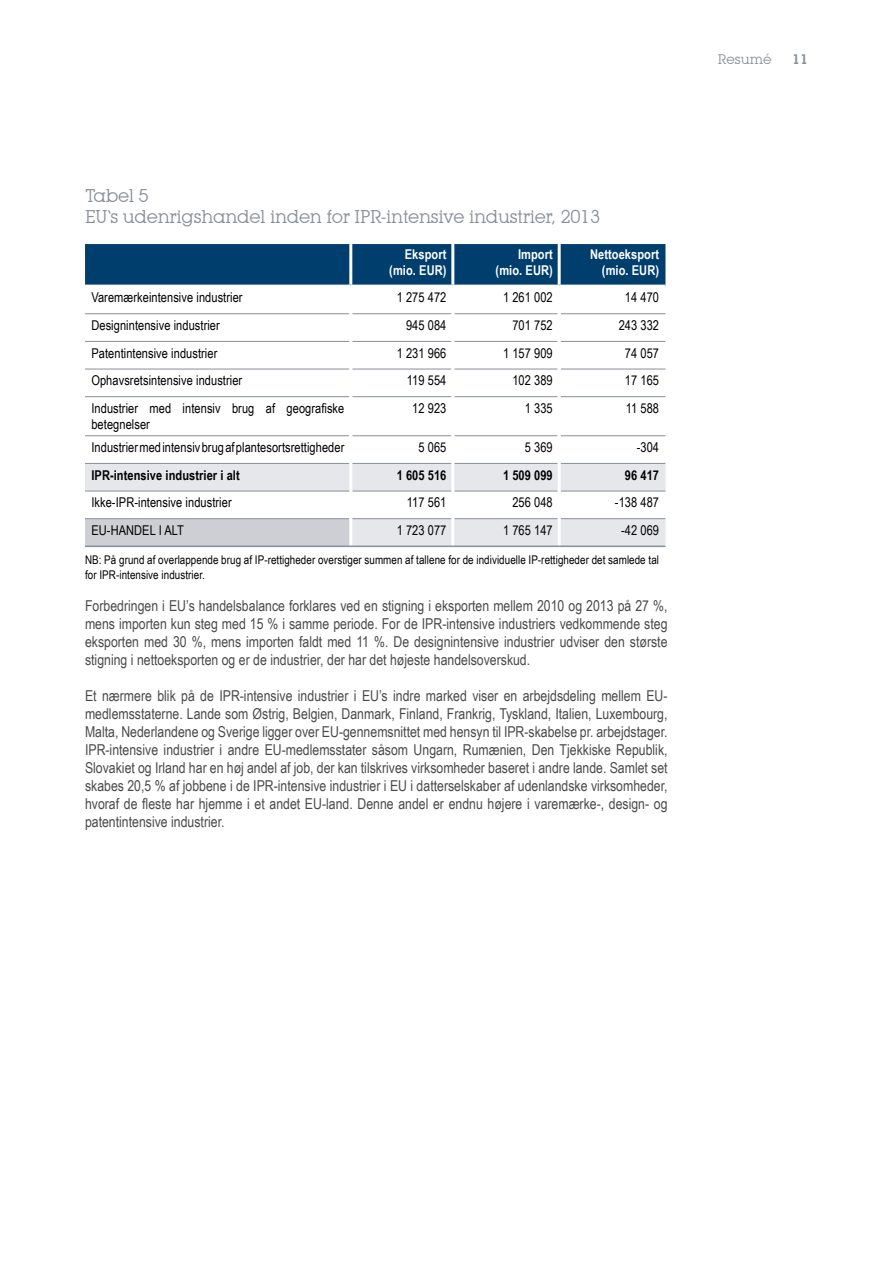
<style>
.page{position:relative;width:893px;height:1263px;background:#fff}
.page>*{position:absolute;margin:0;border:0;box-sizing:border-box;transform-origin:0 0}
.t1{font:18px/21px "Lubalin Graph IT Cby BT";letter-spacing:-.02em;color:#878e98}
.t2{font:15px/18px "Arial Narrow";color:#4a4a49;text-align:justify}
.t3{font:13.5px/16.5px "Arial Narrow";letter-spacing:.005em;color:#000}
.t4{font:700 13.5px/16.5px "Arial Narrow";letter-spacing:.005em;color:#fff;text-align:right}
.t5{font:700 13.5px "Arial Narrow";letter-spacing:.005em;color:#000}
.t6{font:13.5px "Lubalin Graph IT Cby BT";color:#888f9a}
.t7{font:600 13.5px "Lubalin Graph Std";color:#888f9a}
.t8{font:12px/15px "Arial Narrow";letter-spacing:.005em;color:#000}
</style>
<div class="page">
<div style="left:85px;top:244px;width:580px;height:41px;background:#003e6e"></div>
<svg style="left:85px;top:464px;width:580px;height:82px;fill:#e6e7ea"></svg>
<div style="left:85px;top:519px;width:266px;height:27px;background:#cecfd4"></div>
<hr style="left:85px;top:313px;width:264px;height:1px;background:#888f9a">
<hr style="left:352px;top:313px;width:99px;height:1px;background:#888f9a">
<hr style="left:454px;top:313px;width:104px;height:1px;background:#888f9a">
<hr style="left:561px;top:313px;width:104px;height:1px;background:#888f9a">
<hr style="left:85px;top:341px;width:264px;height:1px;background:#888f9a">
<hr style="left:352px;top:341px;width:99px;height:1px;background:#888f9a">
<hr style="left:454px;top:341px;width:104px;height:1px;background:#888f9a">
<hr style="left:561px;top:341px;width:104px;height:1px;background:#888f9a">
<hr style="left:85px;top:369px;width:264px;height:1px;background:#888f9a">
<hr style="left:352px;top:369px;width:99px;height:1px;background:#888f9a">
<hr style="left:454px;top:369px;width:104px;height:1px;background:#888f9a">
<hr style="left:561px;top:369px;width:104px;height:1px;background:#888f9a">
<hr style="left:85px;top:396px;width:264px;height:1px;background:#888f9a">
<hr style="left:85px;top:435px;width:264px;height:1px;background:#888f9a">
<hr style="left:85px;top:463px;width:264px;height:1px;background:#888f9a">
<hr style="left:85px;top:491px;width:264px;height:1px;background:#888f9a">
<hr style="left:85px;top:518px;width:264px;height:1px;background:#888f9a">
<hr style="left:352px;top:396px;width:99px;height:1px;background:#888f9a">
<hr style="left:352px;top:435px;width:99px;height:1px;background:#888f9a">
<hr style="left:352px;top:463px;width:99px;height:1px;background:#888f9a">
<hr style="left:352px;top:491px;width:99px;height:1px;background:#888f9a">
<hr style="left:352px;top:518px;width:99px;height:1px;background:#888f9a">
<hr style="left:454px;top:396px;width:104px;height:1px;background:#888f9a">
<hr style="left:454px;top:435px;width:104px;height:1px;background:#888f9a">
<hr style="left:454px;top:463px;width:104px;height:1px;background:#888f9a">
<hr style="left:454px;top:491px;width:104px;height:1px;background:#888f9a">
<hr style="left:454px;top:518px;width:104px;height:1px;background:#888f9a">
<hr style="left:561px;top:396px;width:104px;height:1px;background:#888f9a">
<hr style="left:561px;top:435px;width:104px;height:1px;background:#888f9a">
<hr style="left:561px;top:463px;width:104px;height:1px;background:#888f9a">
<hr style="left:561px;top:491px;width:104px;height:1px;background:#888f9a">
<hr style="left:561px;top:518px;width:104px;height:1px;background:#888f9a">
<hr style="left:349px;top:244px;width:3px;height:41px;background:#fff">
<hr style="left:451px;top:244px;width:3px;height:41px;background:#fff">
<hr style="left:558px;top:244px;width:3px;height:41px;background:#fff">
<hr style="left:349px;top:463px;width:3px;height:28px;background:#fff">
<hr style="left:451px;top:463px;width:3px;height:28px;background:#fff">
<hr style="left:558px;top:463px;width:3px;height:28px;background:#fff">
<hr style="left:349px;top:491px;width:3px;height:28px;background:#fff">
<hr style="left:451px;top:491px;width:3px;height:28px;background:#fff">
<hr style="left:558px;top:491px;width:3px;height:28px;background:#fff">
<hr style="left:349px;top:519px;width:3px;height:27px;background:#fff">
<hr style="left:451px;top:519px;width:3px;height:27px;background:#fff">
<hr style="left:558px;top:519px;width:3px;height:27px;background:#fff">
<hr style="left:85px;top:546px;width:266px;height:1px;background:#888f9a">
<hr style="left:351px;top:546px;width:102px;height:1px;background:#888f9a">
<hr style="left:453px;top:546px;width:106px;height:1px;background:#888f9a">
<hr style="left:559px;top:546px;width:106px;height:1px;background:#888f9a">
<p class="t1" style="left:85px;top:185px;width:517px">Tabel 5<br>EU‘s udenrigshandel inden for IPR-intensive industrier, 2013</p>
<p class="t4" style="left:389px;top:245px;width:59px">Eksport (mio. EUR)</p>
<p class="t4" style="left:496px;top:245px;width:59px">Import (mio. EUR)</p>
<p class="t4" style="left:590px;top:245px;width:71px">Nettoeksport (mio. EUR)</p>
<p class="t3" style="left:91px;top:289px;width:153px">Varemærkeintensive industrier</p>
<p class="t3" style="left:397px;top:289px;width:51px">1 275 472</p>
<p class="t3" style="left:503px;top:289px;width:51px">1 261 002</p>
<p class="t3" style="left:625px;top:289px;width:36px">14 470</p>
<p class="t3" style="left:91px;top:316px;width:130px">Designintensive industrier</p>
<p class="t3" style="left:406px;top:316px;width:42px">945 084</p>
<p class="t3" style="left:512px;top:316px;width:42px">701 752</p>
<p class="t3" style="left:619px;top:316px;width:42px">243 332</p>
<p class="t3" style="left:91px;top:344px;width:127px">Patentintensive industrier</p>
<p class="t3" style="left:397px;top:344px;width:51px">1 231 966</p>
<p class="t3" style="left:503px;top:344px;width:51px">1 157 909</p>
<p class="t3" style="left:625px;top:344px;width:36px">74 057</p>
<p class="t3" style="left:91px;top:372px;width:152px">Ophavsretsintensive industrier</p>
<p class="t3" style="left:407px;top:372px;width:41px">119 554</p>
<p class="t3" style="left:512px;top:372px;width:42px">102 389</p>
<p class="t3" style="left:625px;top:372px;width:36px">17 165</p>
<p class="t3" style="left:91px;top:399px;width:254px">Industrier med intensiv brug af geografiske betegnelser</p>
<p class="t3" style="left:412px;top:399px;width:36px">12 923</p>
<p class="t3" style="left:525px;top:399px;width:29px">1 335</p>
<p class="t3" style="left:626px;top:399px;width:35px">11 588</p>
<p class="t3" style="left:91px;top:438px;width:254px">Industrier med intensiv brug af plantesortsrettigheder</p>
<p class="t3" style="left:418px;top:438px;width:29px">5 065</p>
<p class="t3" style="left:525px;top:438px;width:29px">5 369</p>
<p class="t3" style="left:637px;top:438px;width:24px">-304</p>
<p class="t5" style="left:91px;top:465px;width:150px">IPR-intensive industrier i alt</p>
<p class="t5" style="left:397px;top:465px;width:51px">1 605 516</p>
<p class="t5" style="left:503px;top:465px;width:51px">1 509 099</p>
<p class="t5" style="left:625px;top:465px;width:36px">96 417</p>
<p class="t3" style="left:91px;top:494px;width:142px">Ikke-IPR-intensive industrier</p>
<p class="t3" style="left:407px;top:494px;width:41px">117 561</p>
<p class="t3" style="left:512px;top:494px;width:42px">256 048</p>
<p class="t3" style="left:615px;top:494px;width:46px">-138 487</p>
<p class="t3" style="left:91px;top:521px;width:94px">EU-HANDEL I ALT</p>
<p class="t3" style="left:397px;top:521px;width:51px">1 723 077</p>
<p class="t3" style="left:503px;top:521px;width:51px">1 765 147</p>
<p class="t3" style="left:621px;top:521px;width:39px">-42 069</p>
<p class="t8" style="left:85px;top:551px;width:575px">NB: På grund af overlappende brug af IP-rettigheder overstiger summen af tallene for de individuelle IP-rettigheder det samlede tal for IPR-intensive industrier.</p>
<p class="t2" style="left:85px;top:596px;width:584px">Forbedringen i EU’s handelsbalance forklares ved en stigning i eksporten mellem 2010 og 2013 på 27 %, mens importen kun steg med 15 % i samme periode. For de IPR-intensive industriers vedkommende steg eksporten med 30 %, mens importen faldt med 11 %. De designintensive industrier udviser den største stigning i nettoeksporten og er de industrier, der har det højeste handelsoverskud.</p>
<p class="t2" style="left:85px;top:686px;width:584px">Et nærmere blik på de IPR-intensive industrier i EU’s indre marked viser en arbejdsdeling mellem EU&shy;medlemsstaterne. Lande som Østrig, Belgien, Danmark, Finland, Frankrig, Tyskland, Italien, Luxembourg, Malta, Nederlandene og Sverige ligger over EU-gennemsnittet med hensyn til IPR-skabelse pr. arbejdstager.<br>IPR-intensive industrier i andre EU-medlemsstater såsom Ungarn, Rumænien, Den Tjekkiske Republik, Slovakiet og Irland har en høj andel af job, der kan tilskrives virksomheder baseret i andre lande. Samlet set skabes 20,5 % af jobbene i de IPR-intensive industrier i EU i datterselskaber af udenlandske virksomheder, hvoraf de fleste har hjemme i et andet EU-land. Denne andel er endnu højere i varemærke-, design- og patentintensive industrier.</p>
<p class="t6" style="left:718px;top:51px;width:55px">Resumé</p>
<p class="t7" style="left:792px;top:51px;width:17px">11</p>
</div>
